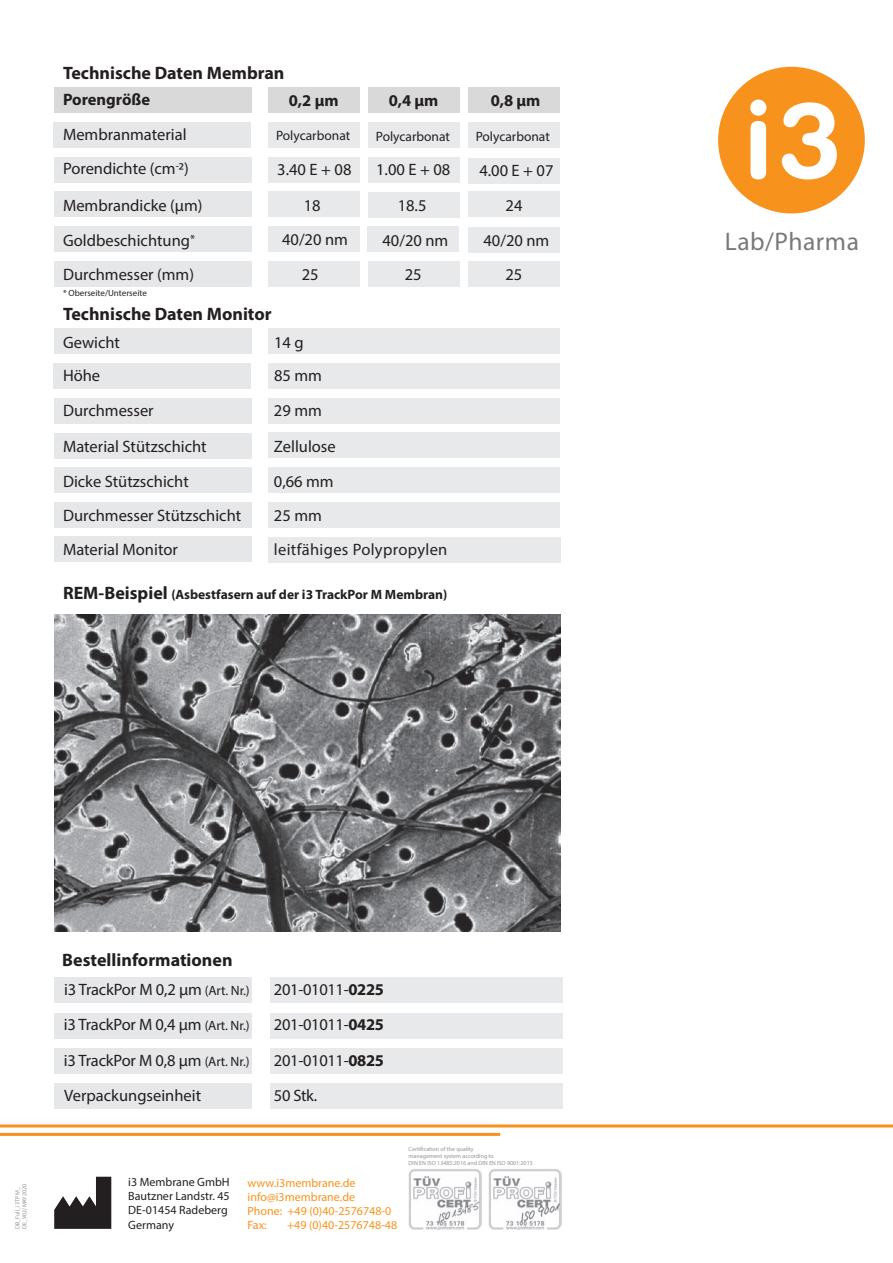
<style>
.page{position:relative;width:893px;height:1263px;background:#fff}
.page>*{position:absolute;margin:0;border:0;box-sizing:border-box;transform-origin:0 0}
.t1{font:25.5px "Myriad Pro";letter-spacing:.02em;color:#76787b}
.t2{font:700 18px "Myriad Pro";color:#231f20}
.t3{font:16.5px/34.7px "Myriad Pro";color:#231f20}
.t4{font:700 16.5px "Myriad Pro";color:#231f20}
.t5{font:16.5px "Myriad Pro";letter-spacing:.02em;color:#262324}
.t6{font:700 13.5px "Myriad Pro";color:#231f20}
.t7{font:13.5px "Myriad Pro";color:#231f20}
.t8{font:12px/14.1px "Myriad Pro";color:#f7931d}
.t9{font:12px/14.4px "Myriad Pro";color:#231f20}
.t10{font:9px "Myriad Pro";color:#231f20}
.t11{font:6px/7.2px "Myriad Pro";color:#939598}
.s1{font-size:18px}
.s2{font-size:13.5px}
.s3{font-weight:700}
</style>
<div class="page">
<hr style="left:0;top:1133px;width:500px;height:3px;background:#f7931d">
<div style="left:54px;top:226px;width:198px;height:26px;background:#e6e7e9"></div>
<div style="left:54px;top:467px;width:198px;height:26px;background:#e6e7e9"></div>
<div style="left:54px;top:261px;width:198px;height:25px;background:#e6e7e9"></div>
<img style="left:54px;top:614px;width:506px;height:317px">
<img style="left:409px;top:1169px;width:73px;height:60px">
<img style="left:488px;top:1169px;width:73px;height:60px">
<svg style="left:54px;top:1177px;width:57px;height:52px"></svg>
<div style="left:54px;top:502px;width:198px;height:25px;background:#e6e7e9"></div>
<div style="left:54px;top:536px;width:198px;height:26px;background:#e6e7e9"></div>
<div style="left:268px;top:537px;width:292px;height:25px;background:#e8e9ea"></div>
<div style="left:268px;top:157px;width:92px;height:26px;background:#e8e9ea"></div>
<div style="left:368px;top:157px;width:92px;height:26px;background:#e8e9ea"></div>
<div style="left:468px;top:158px;width:92px;height:25px;background:#e8e9ea"></div>
<div style="left:268px;top:399px;width:292px;height:25px;background:#e8e9ea"></div>
<div style="left:54px;top:329px;width:198px;height:25px;background:#e6e7e9"></div>
<div style="left:54px;top:1084px;width:198px;height:25px;background:#e6e7e9"></div>
<div style="left:54px;top:1048px;width:198px;height:26px;background:#e6e7e9"></div>
<div style="left:54px;top:1013px;width:198px;height:25px;background:#e6e7e9"></div>
<div style="left:54px;top:977px;width:198px;height:26px;background:#e6e7e9"></div>
<div style="left:271px;top:1084px;width:292px;height:25px;background:#e8e9ea"></div>
<div style="left:54px;top:88px;width:198px;height:25px;background:#d9d9da"></div>
<div style="left:271px;top:1048px;width:292px;height:26px;background:#e8e9ea"></div>
<div style="left:270px;top:1013px;width:293px;height:25px;background:#e8e9ea"></div>
<div style="left:53px;top:122px;width:198px;height:26px;background:#e6e7e9"></div>
<div style="left:53px;top:364px;width:198px;height:25px;background:#e6e7e9"></div>
<div style="left:271px;top:977px;width:292px;height:26px;background:#e8e9ea"></div>
<hr style="left:0;top:1124px;width:893px;height:3px;background:#f7931d">
<div style="left:718px;top:67px;width:147px;height:146px;background:#f7931d;border-radius:50%"></div>
<svg style="left:750px;top:100px;width:16px;height:79px"></svg>
<svg style="left:782px;top:102px;width:55px;height:77px"></svg>
<div style="left:54px;top:398px;width:198px;height:26px;background:#e6e7e9"></div>
<div style="left:54px;top:433px;width:198px;height:25px;background:#e6e7e9"></div>
<div style="left:268px;top:364px;width:292px;height:25px;background:#e8e9ea"></div>
<div style="left:268px;top:432px;width:292px;height:26px;background:#e8e9ea"></div>
<div style="left:268px;top:468px;width:292px;height:25px;background:#e8e9ea"></div>
<div style="left:268px;top:502px;width:292px;height:25px;background:#e8e9ea"></div>
<div style="left:268px;top:329px;width:292px;height:25px;background:#e8e9ea"></div>
<div style="left:54px;top:157px;width:198px;height:26px;background:#e6e7e9"></div>
<div style="left:54px;top:192px;width:198px;height:25px;background:#e6e7e9"></div>
<div style="left:268px;top:88px;width:92px;height:25px;background:#d9d9da"></div>
<div style="left:368px;top:88px;width:92px;height:25px;background:#d9d9da"></div>
<div style="left:468px;top:88px;width:92px;height:25px;background:#d9d9da"></div>
<div style="left:268px;top:122px;width:92px;height:26px;background:#e8e9ea"></div>
<div style="left:368px;top:122px;width:92px;height:26px;background:#e8e9ea"></div>
<div style="left:468px;top:123px;width:92px;height:25px;background:#e8e9ea"></div>
<div style="left:268px;top:191px;width:92px;height:26px;background:#e8e9ea"></div>
<div style="left:368px;top:192px;width:92px;height:25px;background:#e8e9ea"></div>
<div style="left:468px;top:192px;width:92px;height:25px;background:#e8e9ea"></div>
<div style="left:268px;top:227px;width:92px;height:25px;background:#e8e9ea"></div>
<div style="left:367px;top:227px;width:92px;height:25px;background:#e8e9ea"></div>
<div style="left:468px;top:227px;width:92px;height:25px;background:#e8e9ea"></div>
<div style="left:268px;top:261px;width:92px;height:26px;background:#e8e9ea"></div>
<div style="left:368px;top:261px;width:92px;height:26px;background:#e8e9ea"></div>
<div style="left:468px;top:261px;width:92px;height:26px;background:#e8e9ea"></div>
<p class="t2" style="left:63px;top:61px;width:223px">Technische Daten Membran</p>
<p class="t4" style="left:63px;top:89px;width:89px">Porengröße</p>
<p class="t3" style="left:63px;top:117px;width:125px">Membranmaterial</p>
<p class="t4" style="left:289px;top:89px;width:51px">0,2 µm</p>
<p class="t4" style="left:389px;top:89px;width:51px">0,4 µm</p>
<p class="t4" style="left:491px;top:89px;width:51px">0,8 µm</p>
<p class="t7" style="left:276px;top:127px;width:76px">Polycarbonat</p>
<p class="t7" style="left:376px;top:128px;width:76px">Polycarbonat</p>
<p class="t7" style="left:476px;top:128px;width:76px">Polycarbonat</p>
<p class="t3" style="left:63px;top:151px;width:127px">Porendichte (cm-2)</p>
<p class="t3" style="left:277px;top:152px;width:76px">3.40 E + 08</p>
<p class="t3" style="left:376px;top:152px;width:76px">1.00 E + 08</p>
<p class="t3" style="left:479px;top:153px;width:76px">4.00 E + 07</p>
<p class="t3" style="left:63px;top:187px;width:141px">Membrandicke (µm)</p>
<p class="t3" style="left:304px;top:188px;width:18px">18</p>
<p class="t3" style="left:398px;top:188px;width:30px">18.5</p>
<p class="t3" style="left:506px;top:188px;width:18px">24</p>
<p class="t3" style="left:282px;top:222px;width:67px">40/20 nm</p>
<p class="t3" style="left:382px;top:223px;width:67px">40/20 nm</p>
<p class="t3" style="left:483px;top:223px;width:67px">40/20 nm</p>
<p class="t3" style="left:302px;top:257px;width:18px">25</p>
<p class="t3" style="left:405px;top:257px;width:18px">25</p>
<p class="t3" style="left:505px;top:257px;width:18px">25</p>
<p class="t10" style="left:63px;top:288px;width:85px">* Oberseite/Unterseite</p>
<p class="t3" style="left:63px;top:222px;width:133px">Goldbeschichtung<sup>*</sup></p>
<p class="t3" style="left:63px;top:257px;width:133px">Durchmesser (mm)</p>
<p class="t2" style="left:63px;top:302px;width:210px">Technische Daten Monitor</p>
<p class="t3" style="left:63px;top:324px;width:58px">Gewicht</p>
<p class="t3" style="left:63px;top:358px;width:39px">Höhe</p>
<p class="t3" style="left:63px;top:392px;width:145px;line-height:35.8px">Durchmesser<br>Material Stützschicht</p>
<p class="t3" style="left:63px;top:464px;width:127px">Dicke Stützschicht</p>
<p class="t3" style="left:63px;top:498px;width:180px;line-height:33.9px">Durchmesser Stützschicht<br>Material Monitor</p>
<p class="t3" style="left:274px;top:324px;width:63px">14 g<br>85 mm<br>29 mm<br>Zellulose<br>0,66 mm<br>25 mm</p>
<p class="t5" style="left:274px;top:539px;width:175px">leitfähiges Polypropylen</p>
<p class="t6" style="left:63px;top:586px;width:386px"><span class="s1">REM-Beispiel</span> (Asbestfasern auf der i3 TrackPor M Membran)</p>
<p class="t11" style="left:14px;top:1229px;width:47px;rotate:-90deg">DB_Full_i3TP M_<br>DE_V02/MAY2020</p>
<p class="t2" style="left:62px;top:948px;width:172px">Bestellinformationen</p>
<p class="t3" style="left:64px;top:972px;width:187px">i3 TrackPor M 0,2 µm <span class="s2">(Art. Nr.)</span></p>
<p class="t3" style="left:274px;top:972px;width:112px">201-01011-<span class="s3">0225</span></p>
<p class="t3" style="left:64px;top:1007px;width:187px">i3 TrackPor M 0,4 µm <span class="s2">(Art. Nr.)</span></p>
<p class="t3" style="left:274px;top:1007px;width:112px">201-01011-<span class="s3">0425</span></p>
<p class="t3" style="left:64px;top:1043px;width:187px">i3 TrackPor M 0,8 µm <span class="s2">(Art. Nr.)</span></p>
<p class="t3" style="left:274px;top:1043px;width:112px">201-01011-<span class="s3">0825</span></p>
<p class="t3" style="left:64px;top:1078px;width:138px">Verpackungseinheit</p>
<p class="t3" style="left:274px;top:1078px;width:45px">50 Stk.</p>
<p class="t9" style="left:128px;top:1174px;width:103px">i3 Membrane GmbH<br>Bautzner Landstr. 45<br>DE-01454 Radeberg<br>Germany</p>
<p class="t8" style="left:248px;top:1175px;width:145px">www.i3membrane.de info@i3membrane.de<br>Phone: +49 (0)40-2576748-0<br>Fax:</p>
<p class="t8" style="left:287px;top:1217px;width:112px">+49 (0)40-2576748-48</p>
<p class="t11" style="left:409px;top:1145px;width:126px">Certification of the quality<br>management system according to<br>DIN EN ISO 13485:2016 and DIN EN ISO 9001:2015</p>
<h1 class="t1" style="left:725px;top:225px;width:136px">Lab/Pharma</h1>
</div>
